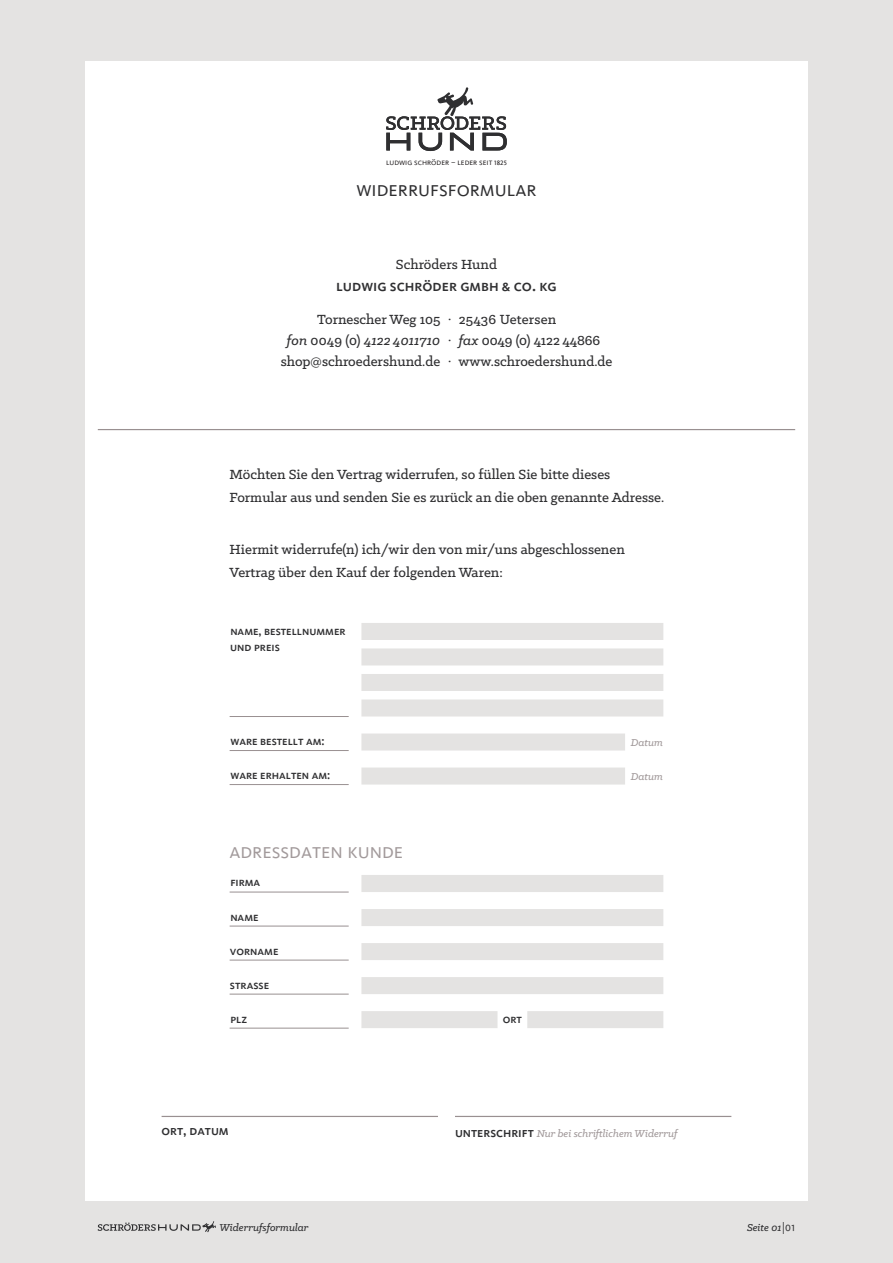
<style>
.page{position:relative;width:893px;height:1263px;background:#e4e3e2}
.page>*{position:absolute;margin:0;border:0;box-sizing:border-box;transform-origin:0 0}
.t1{font:21px "Kievit LS Regular SC";color:#2f2f31}
.t2{font:21px "Kievit LS Regular SC";color:#a29a9b}
.t3{font:15.75px "Kievit LS Medium SC";color:#2f2f31}
.t4{font:500 15px/22.5px "Klinic Slab SH";color:#2f2f31}
.t5{font:13.5px "Kievit LS Medium SC";color:#2f2f31}
.t6{font:12px/16.5px "Kievit LS Medium SC";color:#2f2f31}
.t7{font:italic 500 11.25px "Klinic Slab";color:#a29a9b}
.t8{font:italic 500 11.25px "Klinic Slab";color:#2f2f31}
.t9{font:8.55px "Kievit LS Regular SC";color:#231f20}
.s1{font-family:"Klinic Slab";font-style:italic}
.s2{font-family:"Kievit LS Medium SC";font-weight:400;font-style:normal;font-size:13.5px;color:#2f2f31}
.s3{font-family:"Kievit LS Regular SC";font-weight:400;font-style:normal;font-size:12px}
</style>
<div class="page">
<div style="left:85px;top:62px;width:723px;height:1139px;background:#fff"></div>
<svg style="left:98px;top:1221px;width:118px;height:11px"></svg>
<svg style="left:361px;top:875px;width:302px;height:153px;fill:#e4e3e2"></svg>
<hr style="left:230px;top:892px;width:119px;height:1px;background:#999091">
<hr style="left:230px;top:926px;width:119px;height:1px;background:#999091">
<hr style="left:230px;top:960px;width:119px;height:1px;background:#999091">
<hr style="left:230px;top:994px;width:119px;height:1px;background:#999091">
<hr style="left:230px;top:1028px;width:119px;height:1px;background:#999091">
<svg style="left:361px;top:623px;width:302px;height:161px;fill:#e4e3e2"></svg>
<hr style="left:230px;top:716px;width:119px;height:1px;background:#999091">
<hr style="left:230px;top:750px;width:119px;height:1px;background:#999091">
<hr style="left:230px;top:784px;width:119px;height:1px;background:#999091">
<svg style="left:386px;top:87px;width:121px;height:64px"></svg>
<hr style="left:98px;top:429px;width:697px;height:1px;background:#999091">
<hr style="left:162px;top:1116px;width:276px;height:1px;background:#999091">
<hr style="left:455px;top:1116px;width:276px;height:1px;background:#999091">
<p class="t9" style="left:386px;top:158px;width:122px">ludwig schröder – leder seit 1825</p>
<h1 class="t1" style="left:356px;top:177px;width:182px">widerrufsformular</h1>
<p class="t4" style="left:396px;top:253px;width:103px">Schröders Hund</p>
<p class="t3" style="left:336px;top:277px;width:222px">ludwig schröder gmbh &amp; co. kg</p>
<p class="t4" style="left:317px;top:308px;width:241px">Tornescher Weg 105 · 25436 Uetersen</p>
<p class="t4" style="left:287px;top:329px;width:315px"><span class="s1">fon</span> 0049 (0) <span class="s1">4122 4011710</span> · <span class="s1">fax</span> 0049 (0) 4122 44866</p>
<p class="t4" style="left:281px;top:350px;width:333px">shop@schroedershund.de · www.schroedershund.de</p>
<p class="t4" style="left:230px;top:463px;width:436px">Möchten Sie den Vertrag widerrufen, so füllen Sie bitte dieses<br>Formular aus und senden Sie es zurück an die oben genannte Adresse.</p>
<p class="t4" style="left:230px;top:538px;width:397px">Hiermit widerrufe(n) ich/wir den von mir/uns abgeschlossenen<br>Vertrag über den Kauf der folgenden Waren:</p>
<p class="t6" style="left:230px;top:622px;width:117px">name, bestellnummer und preis</p>
<p class="t6" style="left:230px;top:733px;width:96px">ware bestellt am:</p>
<p class="t7" style="left:631px;top:735px;width:34px">Datum</p>
<p class="t6" style="left:230px;top:767px;width:101px">ware erhalten am:</p>
<p class="t7" style="left:631px;top:769px;width:34px">Datum</p>
<h1 class="t2" style="left:229px;top:839px;width:175px">adressdaten kunde</h1>
<p class="t6" style="left:230px;top:874px;width:31px">firma</p>
<p class="t6" style="left:230px;top:908px;width:30px">name</p>
<p class="t6" style="left:230px;top:942px;width:50px">vorname</p>
<p class="t6" style="left:230px;top:976px;width:41px">strasse</p>
<p class="t6" style="left:230px;top:1010px;width:18px">plz</p>
<p class="t6" style="left:503px;top:1010px;width:21px">ort</p>
<p class="t5" style="left:162px;top:1123px;width:69px">ort, datum</p>
<p class="t7" style="left:455px;top:1126px;width:224px"><span class="s2">unterschrift</span> Nur bei schriftlichem Widerruf</p>
<p class="t8" style="left:219px;top:1220px;width:91px">Widerrufsformular</p>
<p class="t8" style="left:747px;top:1220px;width:50px">Seite 01<span class="s3">|01</span></p>
</div>
